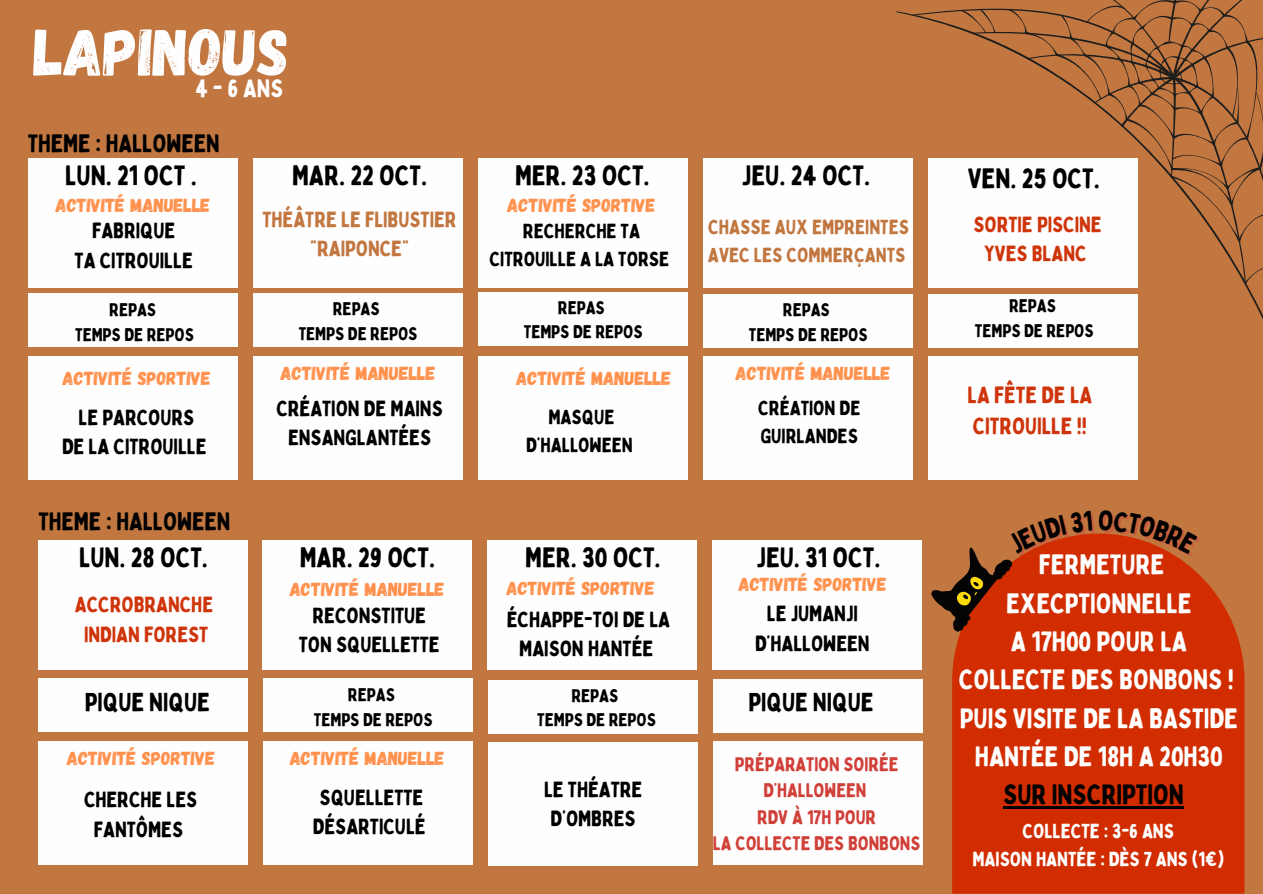
<style>
.page{position:relative;width:1263px;height:894px;background:#fff}
.page>*{position:absolute;margin:0;border:0;box-sizing:border-box;transform-origin:0 0}
.t1{font:66px "Gagalin";color:#fffefe}
.t2{font:27.6px/38.2px "Bobby Jones";letter-spacing:-.005em;color:#fff;text-align:center}
.t3{font:27.6px "Bobby Jones";letter-spacing:-.005em;color:#000}
.t4{font:25.65px "Bobby Jones";letter-spacing:-.005em;color:#000}
.t5{font:24.75px "Bobby Jones";letter-spacing:-.005em;color:#000}
.t6{font:24.75px "Bobby Jones";color:#fff}
.t7{font:23.1px/31.5px "Bobby Jones";letter-spacing:-.005em;color:#cf350b}
.t8{font:22.65px "Bobby Jones";letter-spacing:-.005em;color:#000}
.t9{font:21.6px/29.2px "Bobby Jones";letter-spacing:-.005em;color:#000;text-align:center}
.t10{font:21.6px/29.2px "Bobby Jones";letter-spacing:-.005em;color:#cf350b;text-align:center}
.t11{font:21.6px/29.2px "Bobby Jones";letter-spacing:-.005em;color:#c27741;text-align:center}
.t12{font:20.1px/28.2px "Bobby Jones";letter-spacing:-.005em;color:#000;text-align:center}
.t13{font:20.1px/28.2px "Bobby Jones";letter-spacing:-.005em;color:#c27741}
.t14{font:19.95px/27.8px "Bobby Jones";letter-spacing:-.005em;color:#fff;text-align:center}
.t15{font:19.35px/26.2px "Bobby Jones";letter-spacing:-.005em;color:#d04039;text-align:center}
.t16{font:18.75px "Gagalin";color:#ff914d}
.t17{font:18.15px/24.8px "Bobby Jones";letter-spacing:-.005em;color:#000;text-align:center}
.s1{color:#000}
</style>
<div class="page">
<div style="left:0;top:0;width:1263px;height:893px;background:#c27741"></div>
<div style="left:28px;top:356px;width:210px;height:123px;background:#fffefe"></div>
<div style="left:253px;top:356px;width:209px;height:123px;background:#fffefe"></div>
<div style="left:478px;top:356px;width:209px;height:123px;background:#fffefe"></div>
<svg style="left:896px;top:11px;width:367px;height:366px"></svg>
<svg style="left:1244px;top:264px;width:19px;height:20px"></svg>
<svg style="left:912px;top:0;width:351px;height:242px"></svg>
<div style="left:703px;top:356px;width:209px;height:123px;background:#fffefe"></div>
<div style="left:928px;top:356px;width:209px;height:123px;background:#fffefe"></div>
<div style="left:28px;top:293px;width:209px;height:54px;background:#fffefe"></div>
<div style="left:253px;top:293px;width:209px;height:54px;background:#fffefe"></div>
<div style="left:478px;top:292px;width:209px;height:54px;background:#fffefe"></div>
<div style="left:703px;top:294px;width:209px;height:53px;background:#fffefe"></div>
<div style="left:928px;top:294px;width:209px;height:53px;background:#fffefe"></div>
<div style="left:28px;top:158px;width:210px;height:129px;background:#fffefe"></div>
<div style="left:253px;top:158px;width:209px;height:129px;background:#fffefe"></div>
<div style="left:478px;top:158px;width:209px;height:129px;background:#fffefe"></div>
<div style="left:703px;top:158px;width:209px;height:129px;background:#fffefe"></div>
<div style="left:928px;top:158px;width:209px;height:129px;background:#fffefe"></div>
<div style="left:38px;top:741px;width:210px;height:123px;background:#fffefe"></div>
<div style="left:713px;top:741px;width:209px;height:123px;background:#fffefe"></div>
<div style="left:38px;top:678px;width:209px;height:54px;background:#fffefe"></div>
<div style="left:263px;top:678px;width:209px;height:54px;background:#fffefe"></div>
<div style="left:713px;top:678px;width:209px;height:54px;background:#fffefe"></div>
<div style="left:488px;top:742px;width:210px;height:123px;background:#fffefe"></div>
<div style="left:488px;top:680px;width:210px;height:53px;background:#fffefe"></div>
<div style="left:38px;top:540px;width:209px;height:129px;background:#fffefe"></div>
<div style="left:262px;top:540px;width:210px;height:129px;background:#fffefe"></div>
<div style="left:712px;top:540px;width:210px;height:129px;background:#fffefe"></div>
<div style="left:487px;top:540px;width:209px;height:129px;background:#fffefe"></div>
<div style="left:263px;top:741px;width:209px;height:123px;background:#fffefe"></div>
<div style="left:952px;top:533px;width:292px;height:360px;background:#d12d00"></div>
<hr style="left:1003px;top:806px;width:181px;height:2px;background:#000">
<svg style="left:931px;top:533px;width:161px;height:101px"></svg>
<svg style="left:1099px;top:533px;width:101px;height:23px"></svg>
<h3 class="t1" style="left:34px;top:9px;width:257px">LAPINOUS</h3>
<h2 class="t6" style="left:195px;top:73px;width:90px">4-6ANS</h2>
<h4 class="t5" style="left:28px;top:127px;width:193px">THEME : HALLOWEEN</h4>
<h4 class="t3" style="left:65px;top:158px;width:133px">LUN. 21 OCT .</h4>
<h5 class="t3" style="left:292px;top:158px;width:136px">MAR. 22 OCT.</h5>
<h5 class="t3" style="left:515px;top:158px;width:136px">MER. 23 OCT.</h5>
<p class="t3" style="left:742px;top:158px;width:130px">JEU. 24 OCT.</p>
<h4 class="t3" style="left:968px;top:161px;width:134px">VEN. 25 OCT.</h4>
<h5 class="t16" style="left:55px;top:193px;width:156px">ACTIVITÉ MANUELLE</h5>
<p class="t9" style="left:75px;top:215px;width:120px">FABRIQUE<br>TA CITROUILLE</p>
<h5 class="t11" style="left:263px;top:204px;width:196px">THÉÂTRE LE FLIBUSTIER “RAIPONCE”</h5>
<p class="t16" style="left:507px;top:193px;width:150px">ACTIVITÉ SPORTIVE</p>
<h4 class="t12" style="left:490px;top:216px;width:181px">RECHERCHE TA<br>CITROUILLE A LA TORSE</h4>
<h2 class="t13" style="left:708px;top:212px;width:203px">CHASSE AUX EMPREINTES<br>AVEC LES COMMERÇANTS</h2>
<h4 class="t10" style="left:973px;top:209px;width:130px">SORTIE PISCINE<br>YVES BLANC</h4>
<p class="t17" style="left:75px;top:297px;width:120px">REPAS<br>TEMPS DE REPOS</p>
<h4 class="t17" style="left:299px;top:296px;width:120px">REPAS<br>TEMPS DE REPOS</h4>
<h2 class="t17" style="left:524px;top:294px;width:120px">REPAS<br>TEMPS DE REPOS</h2>
<h3 class="t16" style="left:63px;top:366px;width:150px">ACTIVITÉ SPORTIVE</h3>
<h4 class="t9" style="left:62px;top:402px;width:146px">LE PARCOURS<br>DE LA CITROUILLE</h4>
<h5 class="t5" style="left:38px;top:505px;width:193px">THEME : HALLOWEEN</h5>
<h2 class="t16" style="left:281px;top:361px;width:156px">ACTIVITÉ MANUELLE</h2>
<h4 class="t16" style="left:516px;top:366px;width:156px">ACTIVITÉ MANUELLE</h4>
<h2 class="t12" style="left:526px;top:402px;width:108px">MASQUE<br>D’HALLOWEEN</h2>
<h3 class="t9" style="left:276px;top:393px;width:168px">CRÉATION DE MAINS<br>ENSANGLANTÉES</h3>
<h4 class="t17" style="left:749px;top:297px;width:120px">REPAS<br>TEMPS DE REPOS</h4>
<p class="t17" style="left:975px;top:293px;width:120px">REPAS<br>TEMPS DE REPOS</p>
<p class="t16" style="left:735px;top:361px;width:156px">ACTIVITÉ MANUELLE</p>
<h4 class="t12" style="left:758px;top:393px;width:104px;text-align:left">CRÉATION DE<br>GUIRLANDES</h4>
<h5 class="t7" style="left:967px;top:378px;width:126px">LA FÊTE DE LA<br>CITROUILLE !!</h5>
<h4 class="t3" style="left:79px;top:539px;width:130px">LUN. 28 OCT.</h4>
<p class="t3" style="left:525px;top:539px;width:137px">MER. 30 OCT.</p>
<h2 class="t3" style="left:756px;top:539px;width:125px">JEU. 31 OCT.</h2>
<p class="t3" style="left:300px;top:539px;width:137px">MAR. 29 OCT.</p>
<h2 class="t10" style="left:75px;top:589px;width:140px">ACCROBRANCHE<br>INDIAN FOREST</h2>
<h4 class="t16" style="left:290px;top:577px;width:156px">ACTIVITÉ MANUELLE</h4>
<p class="t9" style="left:299px;top:599px;width:143px">RECONSTITUE<br>TON SQUELLETTE</p>
<h2 class="t16" style="left:738px;top:571px;width:150px">ACTIVITÉ SPORTIVE</h2>
<h4 class="t16" style="left:506px;top:575px;width:150px">ACTIVITÉ SPORTIVE</h4>
<h2 class="t9" style="left:507px;top:603px;width:165px">ÉCHAPPE-TOI DE LA<br>MAISON HANTÉE</h2>
<p class="t9" style="left:755px;top:598px;width:116px">LE JUMANJI<br>D’HALLOWEEN</p>
<h1 class="t17" style="left:314px;top:682px;width:120px">REPAS<br>TEMPS DE REPOS</h1>
<h2 class="t17" style="left:537px;top:682px;width:120px">REPAS<br>TEMPS DE REPOS</h2>
<p class="t4" style="left:85px;top:685px;width:127px">PIQUE NIQUE</p>
<h4 class="t4" style="left:748px;top:685px;width:127px">PIQUE NIQUE</h4>
<h2 class="t16" style="left:67px;top:746px;width:150px">ACTIVITÉ SPORTIVE</h2>
<h3 class="t9" style="left:84px;top:784px;width:115px">CHERCHE LES<br>FANTÔMES</h3>
<h4 class="t16" style="left:290px;top:746px;width:156px">ACTIVITÉ MANUELLE</h4>
<p class="t9" style="left:313px;top:782px;width:114px">SQUELLETTE<br>DÉSARTICULÉ</p>
<h3 class="t8" style="left:295px;top:788px;width:146px">ACCROBRANCHE</h3>
<h5 class="t9" style="left:544px;top:774px;width:100px">LE THÉATRE<br>D’OMBRES</h5>
<h4 class="t15" style="left:713px;top:750px;width:209px">PRÉPARATION SOIRÉE<br>D’HALLOWEEN<br>RDV À 17H POUR<br>LA COLLECTE DES BONBONS</h4>
<h2 class="t2" style="left:959px;top:545px;width:281px">FERMETURE<br>EXECPTIONNELLE<br>A 17H00 POUR LA<br>COLLECTE DES BONBONS !<br>PUIS VISITE DE LA BASTIDE<br>HANTÉE DE 18H A 20H30<br><span class="s1">SUR INSCRIPTION</span></h2>
<p class="t14" style="left:972px;top:816px;width:253px">COLLECTE : 3-6 ANS<br>MAISON HANTÉE : DÈS 7 ANS (1€)</p>
</div>
